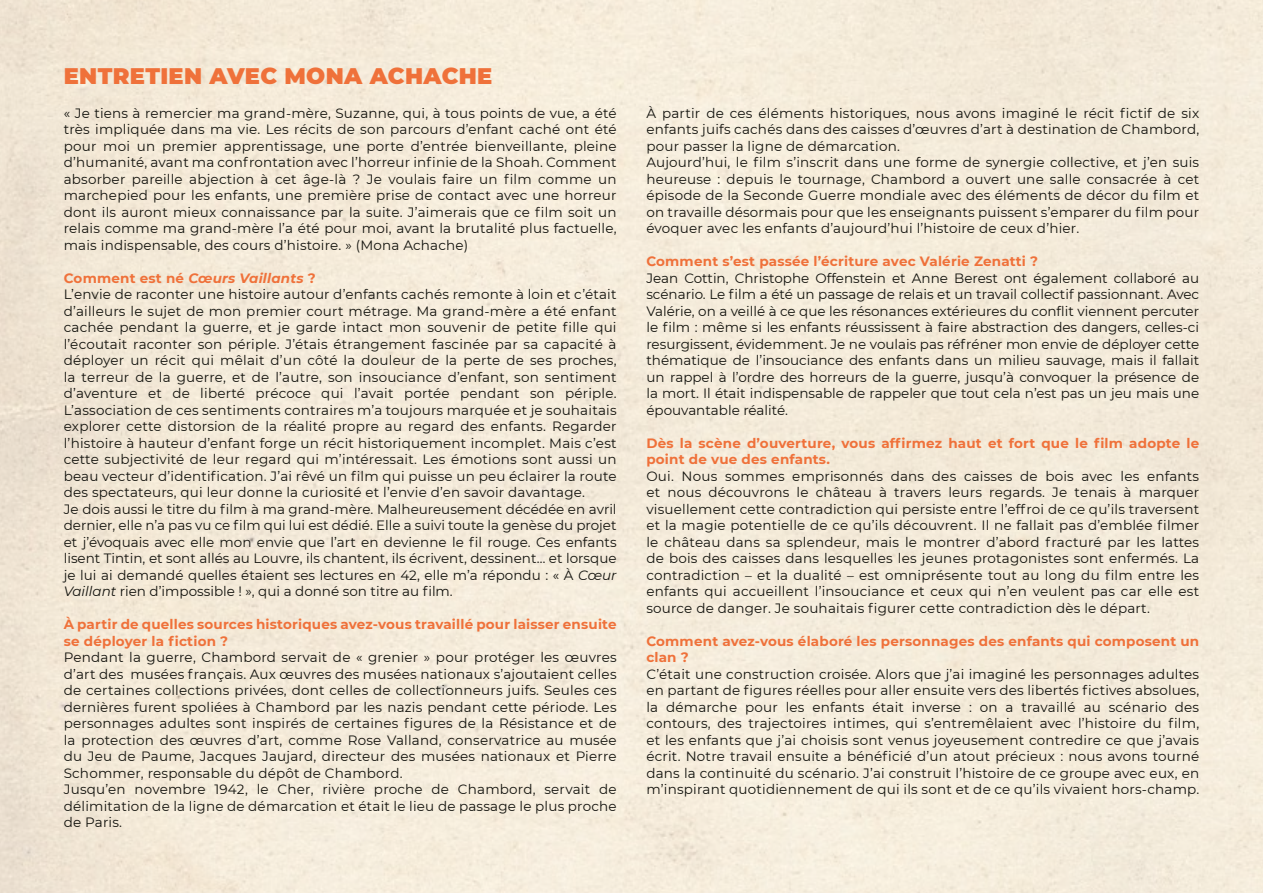
<style>
.page{position:relative;width:1263px;height:893px;background:#fff}
.page>*{position:absolute;margin:0;border:0;box-sizing:border-box;transform-origin:0 0}
.t1{font:900 22.5px "Montserrat";letter-spacing:.015em;color:#ef713a}
.t2{font:13.5px/16.5px "Montserrat";letter-spacing:.015em;color:#12120d;text-align:justify}
.t3{font:700 13.5px/16.5px "Montserrat";letter-spacing:.015em;color:#ef713a}
.s1{font-weight:700;color:#ef713a}
.s2{font-weight:700;font-style:italic;color:#ef713a}
.s3{font-style:italic}
</style>
<div class="page">
<h1 class="t1" style="left:64px;top:59px;width:430px">ENTRETIEN AVEC MONA ACHACHE</h1>
<p class="t2" style="left:64px;top:104px;width:554px">« Je tiens à remercier ma grand-mère, Suzanne, qui, à tous points de vue, a été très impliquée dans ma vie. Les récits de son parcours d’enfant caché ont été pour moi un premier apprentissage, une porte d’entrée bienveillante, pleine d’humanité, avant ma confrontation avec l’horreur infinie de la Shoah. Comment absorber pareille abjection à cet âge-là ? Je voulais faire un film comme un marchepied pour les enfants, une première prise de contact avec une horreur dont ils auront mieux connaissance par la suite. J’aimerais que ce film soit un relais comme ma grand-mère l’a été pour moi, avant la brutalité plus factuelle, mais indispensable, des cours d’histoire. » (Mona Achache)</p>
<p class="t2" style="left:64px;top:269px;width:554px;text-align:left"><span class="s1">Comment est né</span> <span class="s2">Cœurs Vaillants</span> <span class="s1">?<br></span>L’envie de raconter une histoire autour d’enfants cachés remonte à loin et c’était d’ailleurs le sujet de mon premier court métrage. Ma grand-mère a été enfant cachée pendant la guerre, et je garde intact mon souvenir de petite fille qui l’écoutait raconter son périple. J’étais étrangement fascinée par sa capacité à déployer un récit qui mêlait d’un côté la douleur de la perte de ses proches, la terreur de la guerre, et de l’autre, son insouciance d’enfant, son sentiment d’aventure et de liberté précoce qui l’avait portée pendant son périple.<br>L’association de ces sentiments contraires m’a toujours marquée et je souhaitais explorer cette distorsion de la réalité propre au regard des enfants. Regarder l’histoire à hauteur d’enfant forge un récit historiquement incomplet. Mais c’est cette subjectivité de leur regard qui m’intéressait. Les émotions sont aussi un beau vecteur d’identification. J’ai rêvé un film qui puisse un peu éclairer la route des spectateurs, qui leur donne la curiosité et l’envie d’en savoir davantage.<br>Je dois aussi le titre du film à ma grand-mère. Malheureusement décédée en avril dernier, elle n’a pas vu ce film qui lui est dédié. Elle a suivi toute la genèse du projet et j’évoquais avec elle mon envie que l’art en devienne le fil rouge. Ces enfants lisent Tintin, et sont allés au Louvre, ils chantent, ils écrivent, dessinent… et lorsque je lui ai demandé quelles étaient ses lectures en 42, elle m’a répondu : « À <span class="s3">Cœur Vaillant</span> rien d’impossible ! », qui a donné son titre au film.</p>
<p class="t3" style="left:64px;top:616px;width:554px">À partir de quelles sources historiques avez-vous travaillé pour laisser ensuite se déployer la fiction ?</p>
<p class="t2" style="left:64px;top:649px;width:554px;text-align:left">Pendant la guerre, Chambord servait de « grenier » pour protéger les œuvres d’art des musées français. Aux œuvres des musées nationaux s’ajoutaient celles de certaines collections privées, dont celles de collectionneurs juifs. Seules ces dernières furent spoliées à Chambord par les nazis pendant cette période. Les personnages adultes sont inspirés de certaines figures de la Résistance et de la protection des œuvres d’art, comme Rose Valland, conservatrice au musée du Jeu de Paume, Jacques Jaujard, directeur des musées nationaux et Pierre Schommer, responsable du dépôt de Chambord.<br>Jusqu’en novembre 1942, le Cher, rivière proche de Chambord, servait de délimitation de la ligne de démarcation et était le lieu de passage le plus proche de Paris.</p>
<p class="t2" style="left:646px;top:104px;width:554px;text-align:left">À partir de ces éléments historiques, nous avons imaginé le récit fictif de six enfants juifs cachés dans des caisses d’œuvres d’art à destination de Chambord, pour passer la ligne de démarcation.<br>Aujourd’hui, le film s’inscrit dans une forme de synergie collective, et j’en suis heureuse : depuis le tournage, Chambord a ouvert une salle consacrée à cet épisode de la Seconde Guerre mondiale avec des éléments de décor du film et on travaille désormais pour que les enseignants puissent s’emparer du film pour évoquer avec les enfants d’aujourd’hui l’histoire de ceux d’hier.</p>
<p class="t3" style="left:646px;top:253px;width:393px">Comment s’est passée l’écriture avec Valérie Zenatti ?</p>
<p class="t2" style="left:646px;top:269px;width:554px">Jean Cottin, Christophe Offenstein et Anne Berest ont également collaboré au scénario. Le film a été un passage de relais et un travail collectif passionnant. Avec Valérie, on a veillé à ce que les résonances extérieures du conflit viennent percuter le film : même si les enfants réussissent à faire abstraction des dangers, celles-ci resurgissent, évidemment. Je ne voulais pas réfréner mon envie de déployer cette thématique de l’insouciance des enfants dans un milieu sauvage, mais il fallait un rappel à l’ordre des horreurs de la guerre, jusqu’à convoquer la présence de la mort. Il était indispensable de rappeler que tout cela n’est pas un jeu mais une épouvantable réalité.</p>
<p class="t3" style="left:646px;top:434px;width:554px">Dès la scène d’ouverture, vous affirmez haut et fort que le film adopte le point de vue des enfants.</p>
<p class="t2" style="left:646px;top:467px;width:554px">Oui. Nous sommes emprisonnés dans des caisses de bois avec les enfants et nous découvrons le château à travers leurs regards. Je tenais à marquer visuellement cette contradiction qui persiste entre l’effroi de ce qu’ils traversent et la magie potentielle de ce qu’ils découvrent. Il ne fallait pas d’emblée filmer le château dans sa splendeur, mais le montrer d’abord fracturé par les lattes de bois des caisses dans lesquelles les jeunes protagonistes sont enfermés. La contradiction – et la dualité – est omniprésente tout au long du film entre les enfants qui accueillent l’insouciance et ceux qui n’en veulent pas car elle est source de danger. Je souhaitais figurer cette contradiction dès le départ.</p>
<p class="t3" style="left:646px;top:632px;width:554px">Comment avez-vous élaboré les personnages des enfants qui composent un clan ?</p>
<p class="t2" style="left:646px;top:665px;width:554px">C’était une construction croisée. Alors que j’ai imaginé les personnages adultes en partant de figures réelles pour aller ensuite vers des libertés fictives absolues, la démarche pour les enfants était inverse : on a travaillé au scénario des contours, des trajectoires intimes, qui s’entremêlaient avec l’histoire du film, et les enfants que j’ai choisis sont venus joyeusement contredire ce que j’avais écrit. Notre travail ensuite a bénéficié d’un atout précieux : nous avons tourné dans la continuité du scénario. J’ai construit l’histoire de ce groupe avec eux, en m’inspirant quotidiennement de qui ils sont et de ce qu’ils vivaient hors-champ.</p>
</div>
